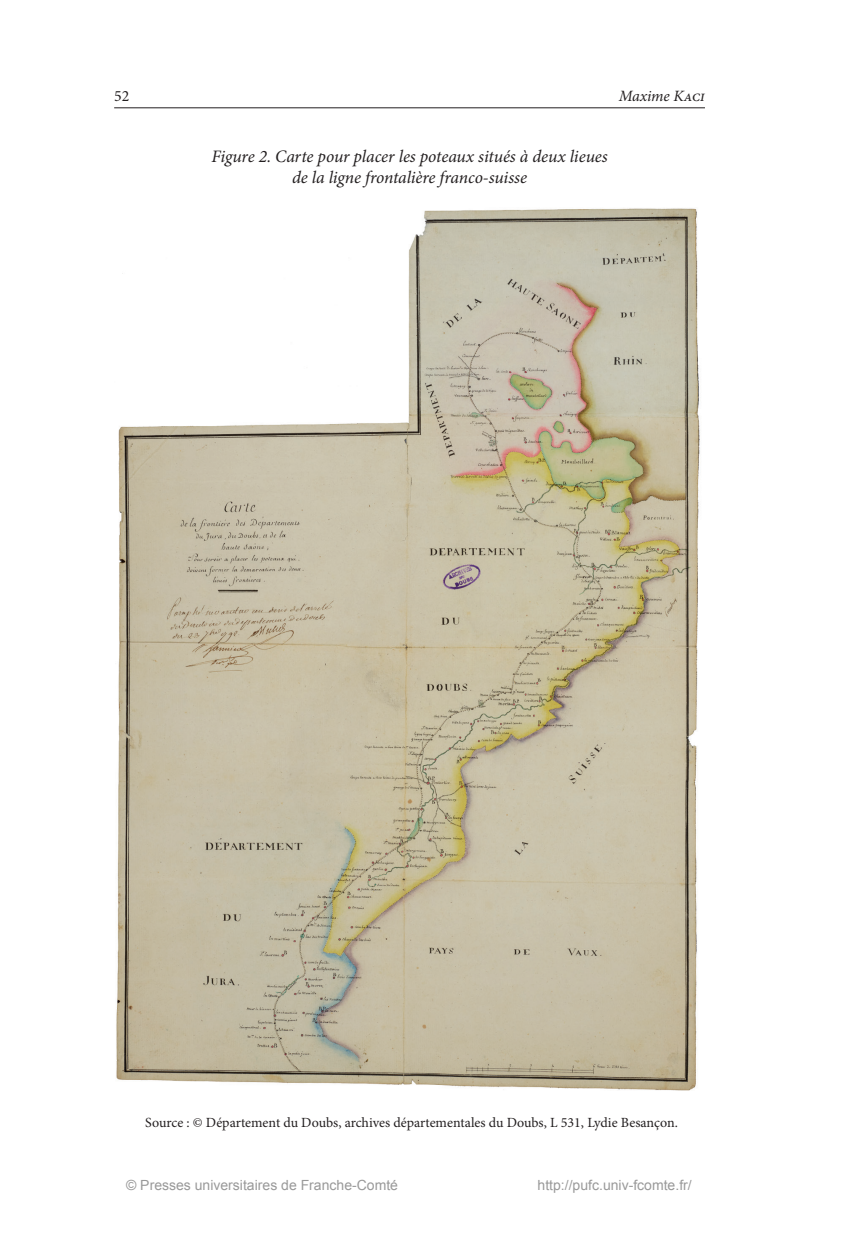
<style>
.page{position:relative;width:844px;height:1241px;background:#fff}
.page>*{position:absolute;margin:0;border:0;box-sizing:border-box;transform-origin:0 0}
.Figure{font:italic 17.5px/21px "Minion Pro";letter-spacing:-.01em;color:#231f20;text-align:center}
.t1{font:italic 15.75px "Minion Pro";letter-spacing:-.005em;color:#231f20}
.t2{font:15.75px "Minion Pro";color:#231f20}
.Figure-2{font:14px "Minion Pro";letter-spacing:.005em;color:#231f20}
.t3{font:14px "Arial";color:#999}
</style>
<div class="page">
<hr style="left:114px;top:107px;width:590px;height:1px;background:#231f20">
<img style="left:116px;top:208px;width:584px;height:882px">
<p class="t2" style="left:114px;top:85px;width:17px">52</p>
<p class="t1" style="left:618px;top:85px;width:88px">Maxime Kaci</p>
<p class="Figure" style="left:211px;top:145px;width:397px">Figure 2. Carte pour placer les poteaux situés à deux lieues de la ligne frontalière franco-suisse</p>
<p class="Figure-2" style="left:145px;top:1112px;width:534px">Source : © Département du Doubs, archives départementales du Doubs, L 531, Lydie Besançon.</p>
<p class="t3" style="left:126px;top:1176px;width:273px">© Presses universitaires de Franche-Comté</p>
<p class="t3" style="left:537px;top:1176px;width:156px">http://pufc.univ-fcomte.fr/</p>
</div>
